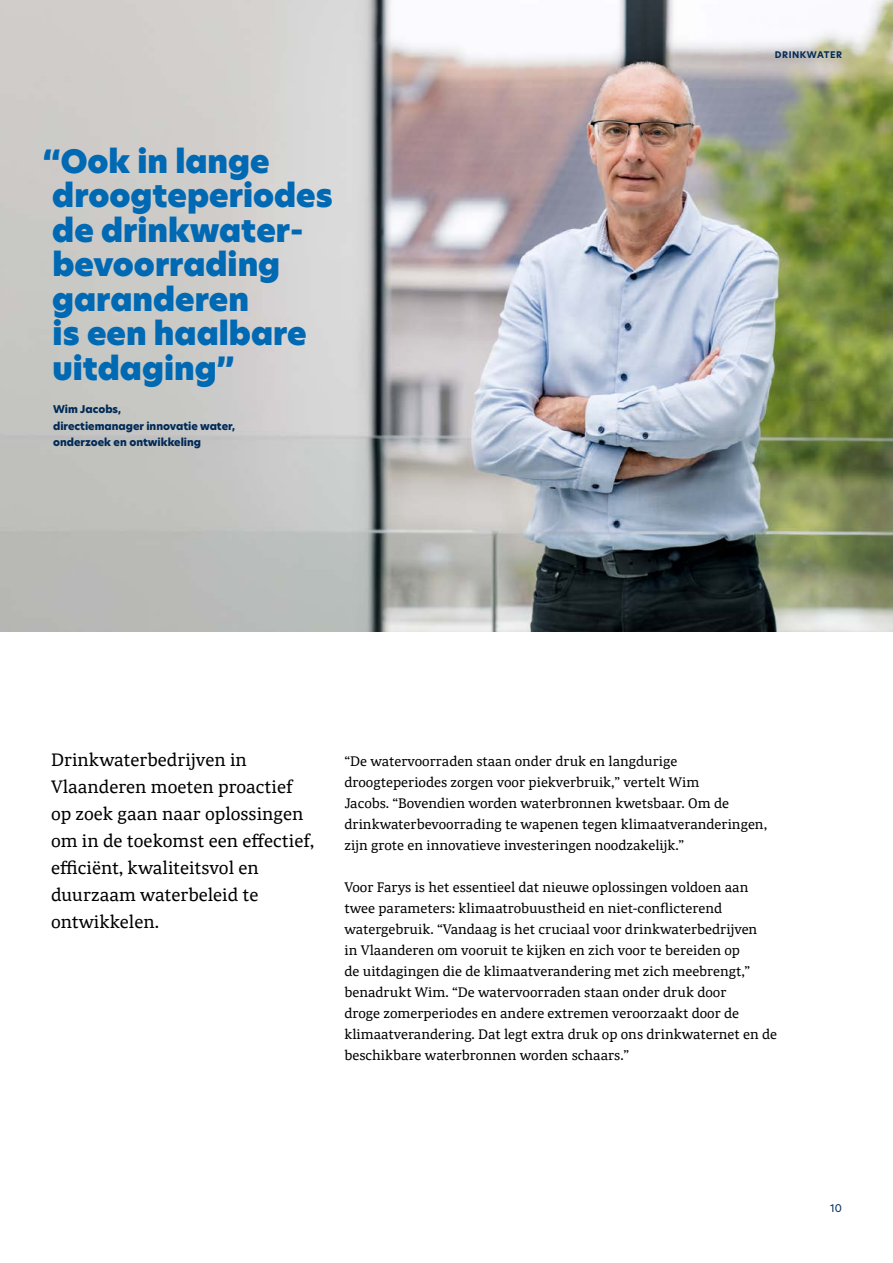
<style>
.page{position:relative;width:893px;height:1263px;background:#fff}
.page>*{position:absolute;margin:0;border:0;box-sizing:border-box;transform-origin:0 0}
.t1{font:31.5px/34.5px "New Hero Super";color:#0069b4}
.t2{font:19.5px/27px "Noam Text";color:#000}
.t3{font:15px/21px "Noam Text";color:#000}
.t4{font:800 10.5px/16.5px "New Hero";color:#002a57}
.t5{font:10.5px "New Hero";color:#002a57}
.t6{font:700 9px "New Hero";letter-spacing:.06em;color:#002a57}
</style>
<div class="page">
<img style="left:0;top:0;width:893px;height:631px">
<h1 class="t1" style="left:52px;top:144px;width:282px;text-indent:-9px">“Ook in lange droogteperiodes de drinkwater&shy;bevoorrading garanderen<br>is een haalbare uitdaging”</h1>
<p class="t4" style="left:53px;top:401px;width:184px">Wim Jacobs,<br>directiemanager innovatie water, onderzoek en ontwikkeling</p>
<p class="t6" style="left:775px;top:48px;width:69px">DRINKWATER</p>
<h2 class="t2" style="left:51px;top:746px;width:265px">Drinkwaterbedrijven in<br>Vlaanderen moeten proactief op zoek gaan naar oplossingen om in de toekomst een effectief, efficiënt, kwaliteitsvol en duurzaam waterbeleid te ontwikkelen.</h2>
<p class="t3" style="left:344px;top:750px;width:424px">“De watervoorraden staan onder druk en langdurige droogteperiodes zorgen voor piekverbruik,” vertelt Wim<br>Jacobs. “Bovendien worden waterbronnen kwetsbaar. Om de drinkwaterbevoorrading te wapenen tegen klimaatveranderingen, zijn grote en innovatieve investeringen noodzakelijk.”</p>
<p class="t3" style="left:344px;top:876px;width:434px">Voor Farys is het essentieel dat nieuwe oplossingen voldoen aan twee parameters: klimaatrobuustheid en niet-conflicterend watergebruik. “Vandaag is het cruciaal voor drinkwaterbedrijven<br>in Vlaanderen om vooruit te kijken en zich voor te bereiden op<br>de uitdagingen die de klimaatverandering met zich meebrengt,” benadrukt Wim. “De watervoorraden staan onder druk door<br>droge zomerperiodes en andere extremen veroorzaakt door de klimaatverandering. Dat legt extra druk op ons drinkwaternet en de beschikbare waterbronnen worden schaars.”</p>
<p class="t5" style="left:830px;top:1201px;width:13px">10</p>
</div>
